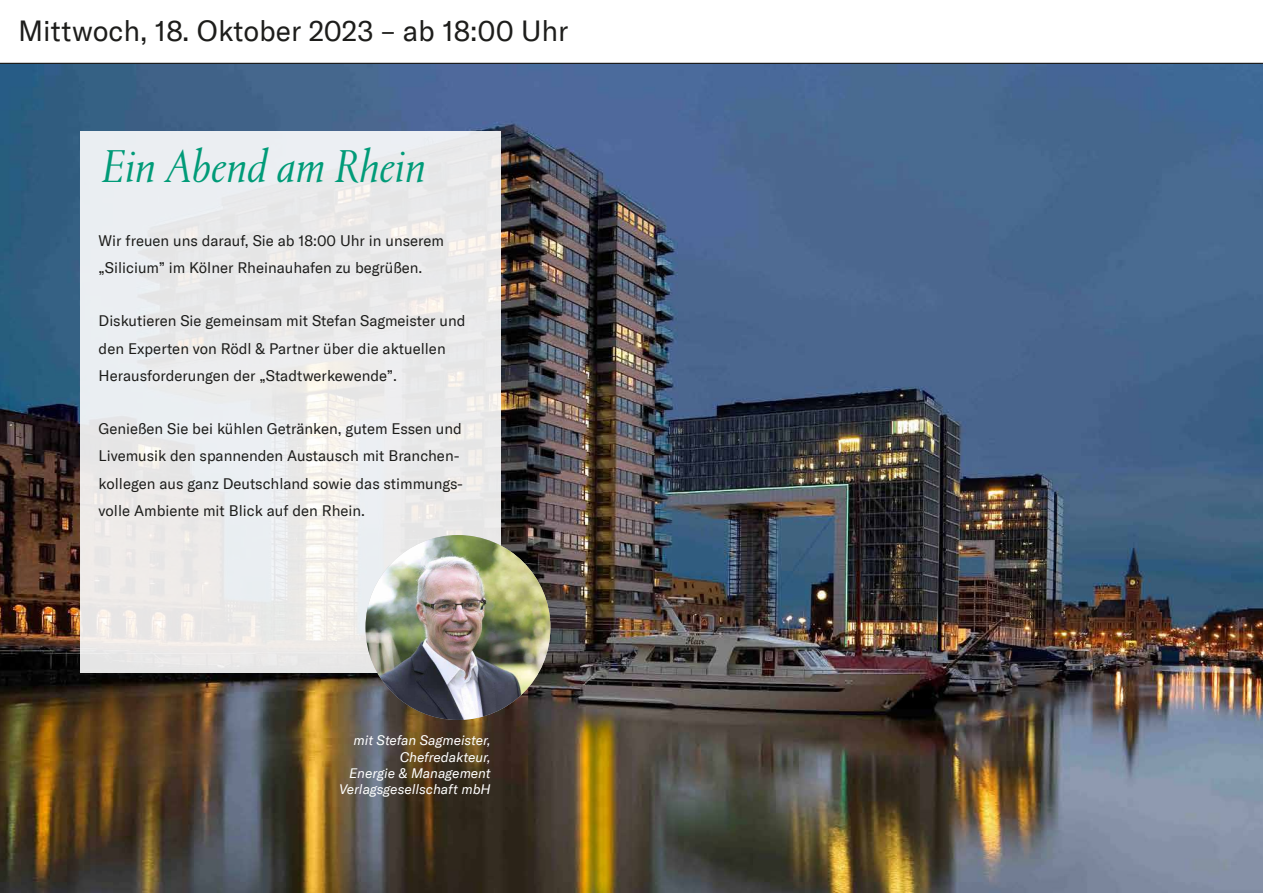
<style>
.page{position:relative;width:1263px;height:893px;background:#fff}
.page>*{position:absolute;margin:0;border:0;box-sizing:border-box;transform-origin:0 0}
.t1{font:italic 300 47.4px "Portrait TT";color:#009b78}
.t2{font:28.5px "GT America";color:#1d1d1b}
.t3{font:15px/27.2px "GT America";color:#1d1d1b}
.t4{font:italic 13.5px/16.2px "GT America";color:#fff;text-align:right}
</style>
<div class="page">
<hr style="left:0;top:63px;width:1263px;height:1px;background:#1d1d1b">
<img style="left:0;top:64px;width:1263px;height:829px">
<div style="left:81px;top:131px;width:420px;height:542px;background:#ebebeb"></div>
<img style="left:365px;top:535px;width:185px;height:185px;border-radius:92px">
<h2 class="t2" style="left:18px;top:14px;width:552px">Mittwoch, 18. Oktober 2023 – ab 18:00 Uhr</h2>
<h1 class="t1" style="left:102px;top:135px;width:325px">Ein Abend am Rhein</h1>
<p class="t3" style="left:99px;top:227px;width:347px">Wir freuen uns darauf, Sie ab 18:00 Uhr in unserem „Silicium” im Kölner Rheinauhafen zu begrüßen.</p>
<p class="t3" style="left:99px;top:308px;width:368px">Diskutieren Sie gemeinsam mit Stefan Sagmeister und den Experten von Rödl &amp; Partner über die aktuellen<br>Herausforderungen der „Stadtwerkewende”.</p>
<p class="t3" style="left:99px;top:415px;width:366px">Genießen Sie bei kühlen Getränken, gutem Essen und Livemusik den spannenden Austausch mit Branchen&shy;kollegen aus ganz Deutschland sowie das stimmungs&shy;volle Ambiente mit Blick auf den Rhein.</p>
<p class="t4" style="left:339px;top:732px;width:153px">mit Stefan Sagmeister,<br>Chefredakteur,<br>Energie &amp; Management<br>Verlagsgesellschaft mbH</p>
</div>
